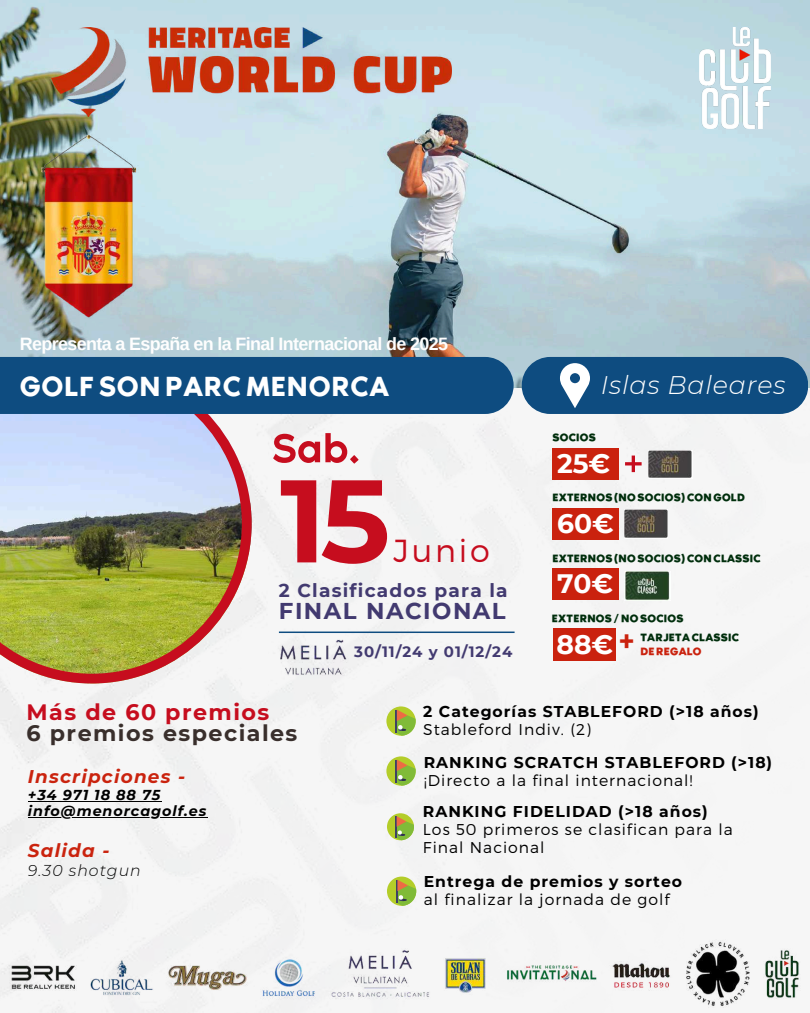
<style>
.page{position:relative;width:810px;height:1013px;background:#fff}
.page>*{position:absolute;margin:0;border:0;box-sizing:border-box;transform-origin:0 0}
.t1{font:700 117.2px "Montserrat";color:#c60d1e}
.t2{font:53.4px "RTL Media Pro Light";color:#c60d1e}
.t3{font:36.1px "RTL Media Pro Regular";letter-spacing:.02em;color:#fff}
.t4{font:300 31.9px "Montserrat";letter-spacing:.09em;color:#c60d1e}
.t5{font:700 26.6px "Montserrat";color:#fff}
.t6{font:italic 300 25.4px "Montserrat";letter-spacing:.03em;color:#fff}
.t7{font:700 22.9px "Montserrat";letter-spacing:.065em;color:#423a70}
.t8{font:700 22.2px "Montserrat";letter-spacing:.065em;color:#392f2c}
.t9{font:700 22.2px "Montserrat";letter-spacing:.065em;color:#c60d1e}
.t10{font:700 18.6px "Montserrat";letter-spacing:.065em;color:#423a70}
.t11{font:italic 700 18.4px "Montserrat";letter-spacing:.065em;color:#ca230e}
.t12{font:700 17.9px "Arimo";letter-spacing:-.035em;color:#fefefe}
.t13{font:italic 300 15.7px "Montserrat";letter-spacing:.065em;color:#000}
.t14{font:300 15.6px/17.4px "Montserrat";letter-spacing:.065em;color:#000}
.t15{font:700 15.6px "Montserrat";letter-spacing:.065em;color:#000}
.t16{font:700 15px "Montserrat";letter-spacing:.065em;color:#423a70}
.t17{font:italic 700 14.4px/15.8px "Montserrat";letter-spacing:.065em;color:#000}
.t18{font:13.5px "RTL Media Pro Medium";letter-spacing:.02em;color:#002e0c}
.t19{font:13.5px "RTL Media Pro Medium";letter-spacing:.02em;color:#ca220e}
.s1{font-family:"RTL Media Pro Light";font-weight:400;font-size:53.4px;color:#c60d1e}
</style>
<div class="page">
<div style="left:0;top:387px;width:810px;height:612px;background:#f6f6f6"></div>
<img style="left:0;top:0;width:810px;height:387px">
<div style="left:522px;top:357px;width:286px;height:57px;background:#0e4c80;border-radius:28px"></div>
<svg style="left:560px;top:363px;width:30px;height:45px"></svg>
<img style="left:0;top:414px;width:252px;height:269px">
<div style="left:0;top:357px;width:514px;height:57px;background:#0e4c80"></div>
<img style="left:0;top:85px;width:297px;height:279px">
<img style="left:52px;top:28px;width:399px;height:89px">
<div style="left:552px;top:508px;width:67px;height:32px;background:#ca220e"></div>
<div style="left:553px;top:628px;width:63px;height:33px;background:#ca220e"></div>
<img style="left:624px;top:571px;width:47px;height:29px">
<hr style="left:279px;top:631px;width:236px;height:2px;background:#0e4c80">
<svg style="left:386px;top:706px;width:30px;height:29px"></svg>
<svg style="left:387px;top:813px;width:27px;height:27px"></svg>
<svg style="left:387px;top:876px;width:29px;height:25px"></svg>
<svg style="left:386px;top:756px;width:30px;height:29px"></svg>
<img style="left:699px;top:28px;width:72px;height:101px">
<img style="left:266px;top:634px;width:96px;height:42px">
<img style="left:624px;top:509px;width:44px;height:29px">
<div style="left:552px;top:568px;width:67px;height:32px;background:#ca220e"></div>
<div style="left:552px;top:448px;width:67px;height:31px;background:#ca220e"></div>
<img style="left:649px;top:450px;width:43px;height:28px">
<img style="left:10px;top:901px;width:790px;height:111px">
<hr style="left:28px;top:801px;width:133px;height:1px;background:#000">
<hr style="left:28px;top:816px;width:179px;height:1px;background:#000">
<p class="t12" style="left:20px;top:333px;width:430px">Representa a España en la Final Internacional de 2025</p>
<h3 class="t3" style="left:20px;top:371px;width:371px">GOLFSONPARCMENORCA</h3>
<h3 class="t6" style="left:601px;top:369px;width:186px">Islas Baleares</h3>
<h2 class="t2" style="left:272px;top:425px;width:90px">Sab.</h2>
<h1 class="t1" style="left:280px;top:449px;width:112px">15</h1>
<p class="t10" style="left:279px;top:579px;width:230px">2 Clasificados para la</p>
<h3 class="t4" style="left:393px;top:530px;width:98px">Junio</h3>
<h3 class="t7" style="left:279px;top:597px;width:228px">FINAL NACIONAL</h3>
<p class="t16" style="left:354px;top:642px;width:160px">30/11/24 y 01/12/24</p>
<p class="t18" style="left:552px;top:432px;width:45px">SOCIOS</p>
<h3 class="t5" style="left:557px;top:447px;width:88px">25€ <span class="s1">+</span></h3>
<p class="t18" style="left:552px;top:492px;width:194px">EXTERNOS(NOSOCIOS)CONGOLD</p>
<h3 class="t5" style="left:557px;top:507px;width:58px">60€</h3>
<p class="t18" style="left:552px;top:552px;width:210px">EXTERNOS(NOSOCIOS)CONCLASSIC</p>
<h3 class="t5" style="left:557px;top:567px;width:58px">70€</h3>
<p class="t18" style="left:552px;top:613px;width:133px">EXTERNOS/NOSOCIOS</p>
<h3 class="t5" style="left:556px;top:628px;width:79px">88€ <sup>+</sup></h3>
<p class="t18" style="left:640px;top:632px;width:100px">TARJETACLASSIC</p>
<p class="t19" style="left:640px;top:645px;width:63px">DEREGALO</p>
<h3 class="t9" style="left:26px;top:698px;width:244px">Más de 60 premios</h3>
<h3 class="t8" style="left:26px;top:719px;width:272px">6 premios especiales</h3>
<p class="t11" style="left:28px;top:765px;width:159px">Inscripciones -</p>
<p class="t17" style="left:28px;top:787px;width:180px">+34 971 18 88 75 info@menorcagolf.es</p>
<p class="t11" style="left:28px;top:839px;width:83px">Salida -</p>
<p class="t13" style="left:28px;top:860px;width:114px">9.30 shotgun</p>
<p class="t15" style="left:423px;top:702px;width:337px">2 Categorías STABLEFORD (&gt;18 años)</p>
<p class="t14" style="left:423px;top:720px;width:169px">Stableford Indiv. (2)</p>
<p class="t15" style="left:424px;top:753px;width:350px">RANKING SCRATCH STABLEFORD (&gt;18)</p>
<p class="t14" style="left:424px;top:771px;width:271px">¡Directo a la final internacional!</p>
<p class="t15" style="left:423px;top:802px;width:286px">RANKING FIDELIDAD (&gt;18 años)</p>
<p class="t14" style="left:423px;top:820px;width:311px">Los 50 primeros se clasifican para la<br>Final Nacional</p>
<p class="t15" style="left:424px;top:872px;width:260px">Entrega de premios y sorteo</p>
<p class="t14" style="left:424px;top:890px;width:247px">al finalizar la jornada de golf</p>
</div>
